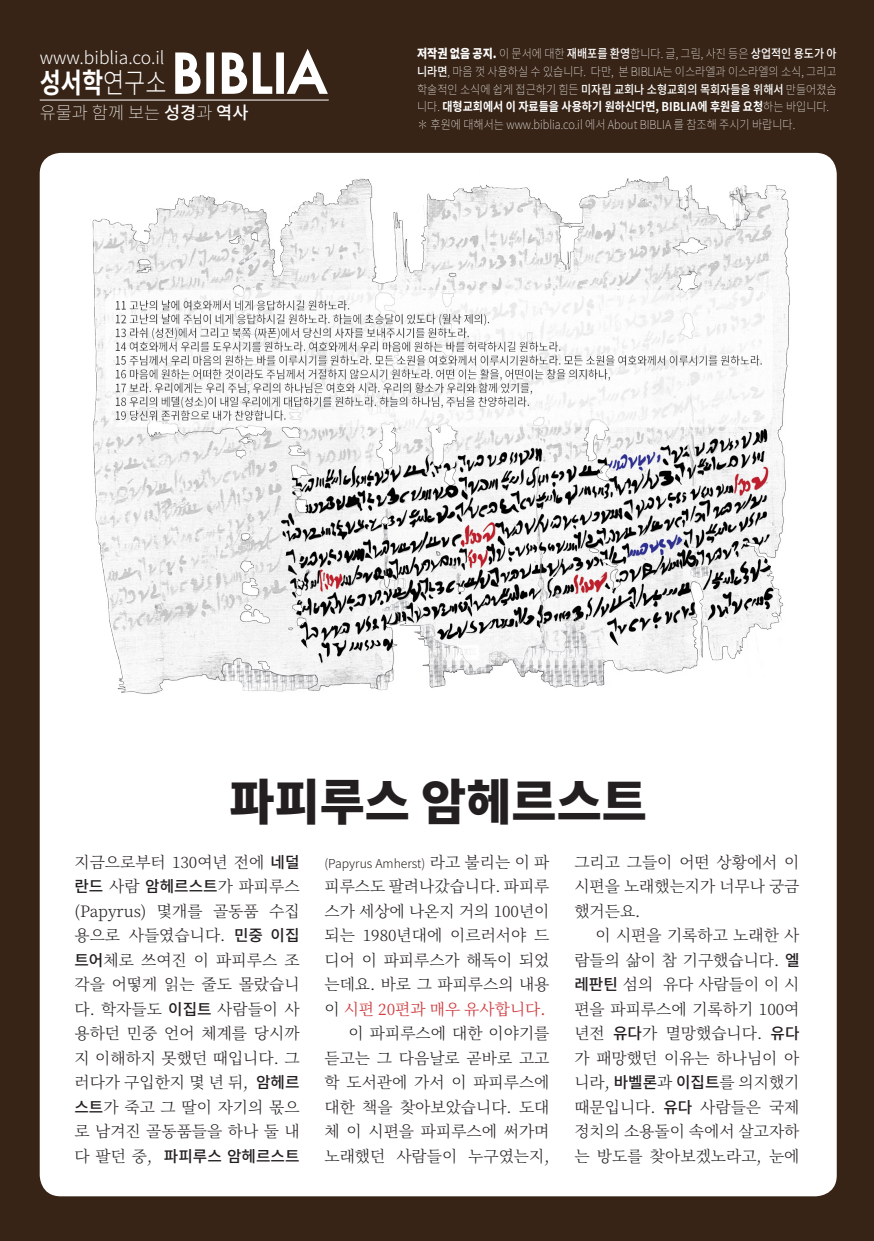
<style>
.page{position:relative;width:874px;height:1241px;background:#fff}
.page>*{position:absolute;margin:0;border:0;box-sizing:border-box;transform-origin:0 0}
.t1{font:500 52.5px "Futura";color:#fff}
.t2{font:900 49px "Noto Sans CJ Kkr";color:#231f20}
.t3{font:300 17.5px "Noto Sans CJ Kkr";color:#fff}
.t4{font:100 17.5px "Noto Sans CJ Kkr";color:#fff}
.t5{font:300 15.75px/24.5px "Noto Serif CJ Kkr";color:#231f20;text-align:justify}
.t6{font:100 12.25px/17.5px "Noto Sans CJ Kkr";color:#fff;scale:.9 1}
.t7{font:300 12.25px "Noto Sans CJ Kkr";color:#241e1b}
.s1{font-family:"Noto Sans CJ Kkr";font-weight:700;font-size:28px}
.s2{font-family:"Noto Sans CJ Kkr";font-weight:300;font-size:28px}
.s3{font-weight:500}
.s4{font-weight:900}
.s5{font-weight:700}
.s6{font-family:"Noto Sans CJ Kkr";font-weight:500}
.s7{font-family:"Noto Serif CJ Kkr";font-size:15.75px;color:#231f20}
.s8{font-weight:400;color:#ce3e42}
</style>
<div class="page">
<div style="left:0;top:0;width:873px;height:1240px;background:#372416"></div>
<svg style="left:175px;top:52px;width:26px;height:42px"></svg>
<div style="left:206px;top:52px;width:8px;height:42px;border:2px solid #fff"></div>
<svg style="left:221px;top:52px;width:52px;height:42px"></svg>
<div style="left:276px;top:52px;width:8px;height:42px;border:2px solid #fff"></div>
<svg style="left:286px;top:49px;width:42px;height:45px"></svg>
<div style="left:40px;top:153px;width:796px;height:1043px;background:#fff;border-radius:21px"></div>
<hr style="left:40px;top:100px;width:288px;height:1px;background:#fff">
<img style="left:92px;top:176px;width:698px;height:518px">
<p class="t3" style="left:40px;top:47px;width:126px">www.biblia.co.il</p>
<h1 class="t1" style="left:40px;top:37px;width:288px"><span class="s1">성서학</span><span class="s2">연구소</span> BIBLIA</h1>
<p class="t4" style="left:40px;top:103px;width:210px">유물과 함께 보는 <span class="s3">성경</span>과 <span class="s3">역사</span></p>
<p class="t6" style="left:417px;top:45px;width:467px"><span class="s4">저작권 없음 공지.</span> 이 문서에 대한 <span class="s3">재배포를 환영</span>합니다. 글, 그림, 사진 등은 <span class="s3">상업적인 용도가 아 니라면</span>, 마음 껏 사용하실 수 있습니다. 다만, 본 BIBLIA는 이스라엘과 이스라엘의 소식, 그리고 학술적인 소식에 쉽게 접근하기 힘든 <span class="s3">미자립 교회나 소형교회의 목회자들을 위해서</span> 만들어졌습 니다. <span class="s5">대형교회에서 이 자료들을 사용하기 원하신다면, BIBLIA에 후원을 요청</span>하는 바입니다. ✽ 후원에 대해서는 www.biblia.co.il 에서 About BIBLIA 를 참조해 주시기 바랍니다.</p>
<p class="t2" style="left:229px;top:774px;width:418px">파피루스 암헤르스트</p>
<p class="t5" style="left:574px;top:849px;width:226px">그리고 그들이 어떤 상황에서 이 시편을 노래했는지가 너무나 궁금 했거든요.</p>
<p class="t5" style="left:574px;top:923px;width:226px;text-indent:21px">이 시편을 기록하고 노래한 사 람들의 삶이 참 기구했습니다. <span class="s6">엘 레판틴</span> 섬의 유다 사람들이 이 시 편을 파피루스에 기록하기 100여 년전 <span class="s6">유다</span>가 멸망했습니다. <span class="s6">유다 </span>가 패망했던 이유는 하나님이 아 니라, <span class="s6">바벨론</span>과 <span class="s6">이집트</span>를 의지했기 때문입니다. <span class="s6">유다</span> 사람들은 국제 정치의 소용돌이 속에서 살고자하 는 방도를 찾아보겠노라고, 눈에</p>
<p class="t5" style="left:74px;top:849px;width:226px">지금으로부터 130여년 전에 <span class="s6">네덜 란드</span> 사람 <span class="s6">암헤르스트</span>가 파피루스 (Papyrus) 몇개를 골동품 수집 용으로 사들였습니다. <span class="s6">민중 이집 트어</span>체로 쓰여진 이 파피루스 조 각을 어떻게 읽는 줄도 몰랐습니 다. 학자들도 <span class="s6">이집트</span> 사람들이 사 용하던 민중 언어 체계를 당시까 지 이해하지 못했던 때입니다. 그 러다가 구입한지 몇 년 뒤, <span class="s6">암헤르 스트</span>가 죽고 그 딸이 자기의 몫으 로 남겨진 골동품들을 하나 둘 내 다 팔던 중, <span class="s6">파피루스 암헤르스트</span></p>
<p class="t7" style="left:324px;top:856px;width:226px">(Papyrus Amherst) <span class="s7">라고 불리는 이 파</span></p>
<p class="t5" style="left:324px;top:874px;width:226px">피루스도 팔려나갔습니다. 파피루 스가 세상에 나온지 거의 100년이 되는 1980년대에 이르러서야 드 디어 이 파피루스가 해독이 되었 는데요. 바로 그 파피루스의 내용 이 <span class="s8">시편 20편과 매우 유사합니다.</span></p>
<p class="t5" style="left:324px;top:1021px;width:226px;text-indent:24px">이 파피루스에 대한 이야기를 듣고는 그 다음날로 곧바로 고고 학 도서관에 가서 이 파피루스에 대한 책을 찾아보았습니다. 도대 체 이 시편을 파피루스에 써가며 노래했던 사람들이 누구였는지,</p>
</div>
